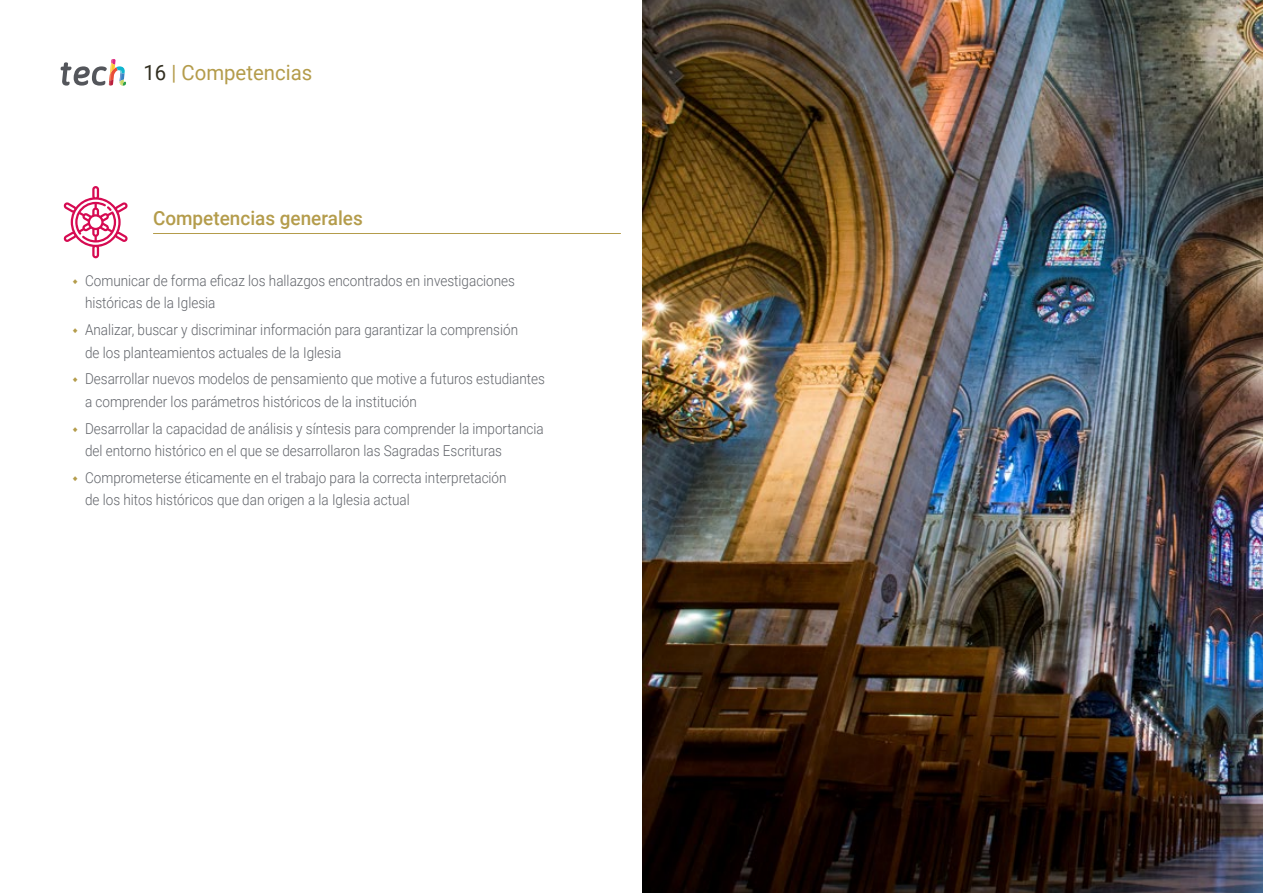
<style>
.page{position:relative;width:1263px;height:893px;background:#fff}
.page>*{position:absolute;margin:0;border:0;box-sizing:border-box;transform-origin:0 0}
.t1{font:21px "Roboto";color:#b49c4b}
.t2{font:500 19.5px "Roboto";color:#b49c4b}
.t3{font:300 15px/22.5px "Roboto";color:#61646a;scale:.9 1}
.s1{color:#312e20}
</style>
<div class="page">
<hr style="left:153px;top:233px;width:468px;height:1px;background:#b49c4b">
<svg style="left:63px;top:186px;width:65px;height:72px"></svg>
<svg style="left:61px;top:59px;width:65px;height:27px"></svg>
<img style="left:642px;top:0;width:621px;height:893px">
<h1 class="t1" style="left:144px;top:57px;width:170px"><span class="s1">16</span> | Competencias</h1>
<h2 class="t2" style="left:153px;top:205px;width:211px">Competencias generales</h2>
<p class="t3" style="left:85px;top:269px;width:479px">Comunicar de forma eficaz los hallazgos encontrados en investigaciones históricas de la Iglesia</p>
<p class="t3" style="left:85px;top:318px;width:483px">Analizar, buscar y discriminar información para garantizar la comprensión de los planteamientos actuales de la Iglesia</p>
<p class="t3" style="left:85px;top:367px;width:513px">Desarrollar nuevos modelos de pensamiento que motive a futuros estudiantes a comprender los parámetros históricos de la institución</p>
<p class="t3" style="left:85px;top:416px;width:511px">Desarrollar la capacidad de análisis y síntesis para comprender la importancia del entorno histórico en el que se desarrollaron las Sagradas Escrituras</p>
<p class="t3" style="left:85px;top:466px;width:470px">Comprometerse éticamente en el trabajo para la correcta interpretación de los hitos históricos que dan origen a la Iglesia actual</p>
</div>
